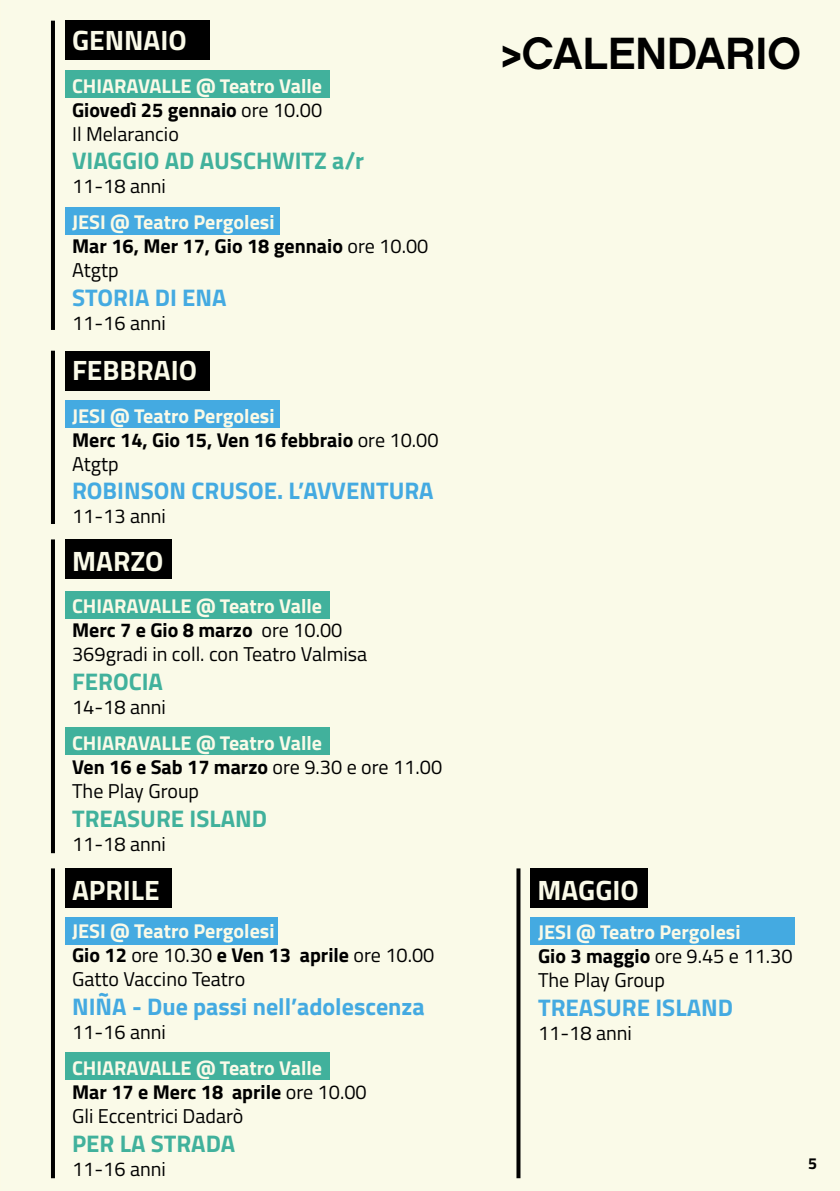
<style>
.page{position:relative;width:840px;height:1191px;background:#fff}
.page>*{position:absolute;margin:0;border:0;box-sizing:border-box;transform-origin:0 0}
.t1{font:45px "Chalet New York Nineteen Sixty";color:#000}
.t2{font:700 28px "Titillium Web";color:#fafae8}
.t3{font:700 24px "Titillium Web";color:#44aae1}
.t4{font:700 24px "Titillium Web";color:#41b19c}
.t5{font:20px/24px "Titillium Web";color:#000}
.t6{font:700 20px/24px "Titillium Web";color:#000}
.t7{font:700 20px/24px "Titillium Web";color:#fafae8;text-align:justify}
.t8{font:700 16px "Titillium Web";color:#000}
.s1{color:#000}
.s2{font-weight:400;color:#000}
.s3{color:#fbfae6}
.s4{font-weight:400}
.s5{color:#fafae8}
.s6{font-weight:700;color:#fbfae6}
.s7{font-weight:700}
.s8{font-weight:700;color:#fafae8}
</style>
<div class="page">
<div style="left:0;top:0;width:839px;height:1191px;background:#fafae8"></div>
<hr style="left:51px;top:539px;width:4px;height:314px;background:#000">
<hr style="left:51px;top:21px;width:4px;height:309px;background:#000">
<hr style="left:51px;top:351px;width:4px;height:173px;background:#000">
<hr style="left:51px;top:868px;width:4px;height:310px;background:#000">
<svg style="left:516px;top:868px;width:4px;height:310px"></svg>
<div style="left:65px;top:21px;width:144px;height:39px;background:#000"></div>
<div style="left:65px;top:351px;width:144px;height:39px;background:#000"></div>
<div style="left:65px;top:539px;width:106px;height:40px;background:#000"></div>
<div style="left:65px;top:868px;width:106px;height:40px;background:#000"></div>
<div style="left:530px;top:868px;width:118px;height:40px;background:#000"></div>
<div style="left:65px;top:70px;width:265px;height:28px;background:#41b19c"></div>
<div style="left:65px;top:400px;width:215px;height:28px;background:#44aae1"></div>
<div style="left:65px;top:591px;width:265px;height:28px;background:#41b19c"></div>
<div style="left:65px;top:727px;width:265px;height:28px;background:#41b19c"></div>
<div style="left:65px;top:1052px;width:265px;height:27px;background:#41b19c"></div>
<div style="left:530px;top:916px;width:264px;height:28px;background:#44aae1"></div>
<div style="left:65px;top:917px;width:213px;height:27px;background:#44aae1"></div>
<div style="left:65px;top:207px;width:215px;height:28px;background:#44aae1"></div>
<h2 class="t2" style="left:72px;top:19px;width:116px">GENNAIO</h2>
<p class="t7" style="left:72px;top:72px;width:251px">CHIARAVALLE @ Teatro Valle <span class="s1">Giovedì 25 gennaio</span> <span class="s2">ore 10.00<br>Il Melarancio</span></p>
<p class="t4" style="left:72px;top:143px;width:293px">VIAGGIO AD AUSCHWITZ a/r</p>
<p class="t5" style="left:72px;top:173px;width:95px">11-18 anni</p>
<p class="t6" style="left:72px;top:209px;width:357px"><span class="s3">JESI @ Teatro Pergolesi<br></span>Mar 16, Mer 17, Gio 18 gennaio <span class="s4">ore 10.00<br>Atgtp</span></p>
<p class="t3" style="left:72px;top:279px;width:156px">STORIA DI ENA</p>
<p class="t5" style="left:72px;top:310px;width:95px">11-16 anni</p>
<h1 class="t1" style="left:501px;top:25px;width:301px">&gt;CALENDARIO</h1>
<h2 class="t2" style="left:72px;top:349px;width:126px">FEBBRAIO</h2>
<p class="t6" style="left:72px;top:402px;width:368px"><span class="s5">JESI @ Teatro</span> <span class="s3">Pergolesi<br></span>Merc 14, Gio 15, Ven 16 febbraio <span class="s4">ore 10.00<br>Atgtp</span></p>
<p class="t3" style="left:72px;top:472px;width:363px">ROBINSON CRUSOE. L’AVVENTURA</p>
<p class="t5" style="left:72px;top:503px;width:95px">11-13 anni</p>
<h2 class="t2" style="left:72px;top:540px;width:93px">MARZO</h2>
<p class="t5" style="left:72px;top:593px;width:296px"><span class="s6">CHIARAVALLE @ Teatro Valle<br></span><span class="s7">Merc 7 e Gio 8 marzo</span> ore 10.00<br>369gradi in coll. con Teatro Valmisa</p>
<p class="t4" style="left:72px;top:663px;width:92px">FEROCIA</p>
<p class="t5" style="left:72px;top:694px;width:95px">14-18 anni</p>
<p class="t5" style="left:72px;top:729px;width:371px"><span class="s8">CHIARAVALLE @ Teatro Valle<br></span><span class="s7">Ven 16 e Sab 17 marzo</span> ore 9.30 e ore 11.00<br>The Play Group</p>
<p class="t4" style="left:72px;top:800px;width:196px">TREASURE ISLAND</p>
<p class="t5" style="left:72px;top:830px;width:95px">11-18 anni</p>
<h2 class="t2" style="left:72px;top:869px;width:89px">APRILE</h2>
<h2 class="t2" style="left:537px;top:869px;width:103px">MAGGIO</h2>
<p class="t5" style="left:72px;top:918px;width:364px"><span class="s8">JESI @ Teatro</span> <span class="s6">Pergolesi<br></span><span class="s7">Gio 12</span> ore 10.30 <span class="s7">e Ven 13 aprile</span> ore 10.00<br>Gatto Vaccino Teatro</p>
<p class="t3" style="left:72px;top:988px;width:354px">NIÑA - Due passi nell’adolescenza</p>
<p class="t5" style="left:72px;top:1019px;width:95px">11-16 anni</p>
<p class="t5" style="left:72px;top:1054px;width:296px"><span class="s8">CHIARAVALLE @ Teatro Valle<br></span><span class="s7">Mar 17 e Merc 18 aprile</span> ore 10.00<br>Gli Eccentrici Dadarò</p>
<p class="t4" style="left:72px;top:1124px;width:164px">PER LA STRADA</p>
<p class="t5" style="left:72px;top:1155px;width:95px">11-16 anni</p>
<p class="t5" style="left:537px;top:919px;width:256px"><span class="s8">JESI @ Teatro</span> <span class="s6">Pergolesi<br></span><span class="s7">Gio 3 maggio</span> ore 9.45 e 11.30<br>The Play Group</p>
<p class="t3" style="left:537px;top:989px;width:196px">TREASURE ISLAND</p>
<p class="t5" style="left:537px;top:1020px;width:95px">11-18 anni</p>
<p class="t8" style="left:807px;top:1151px;width:10px">5</p>
</div>
